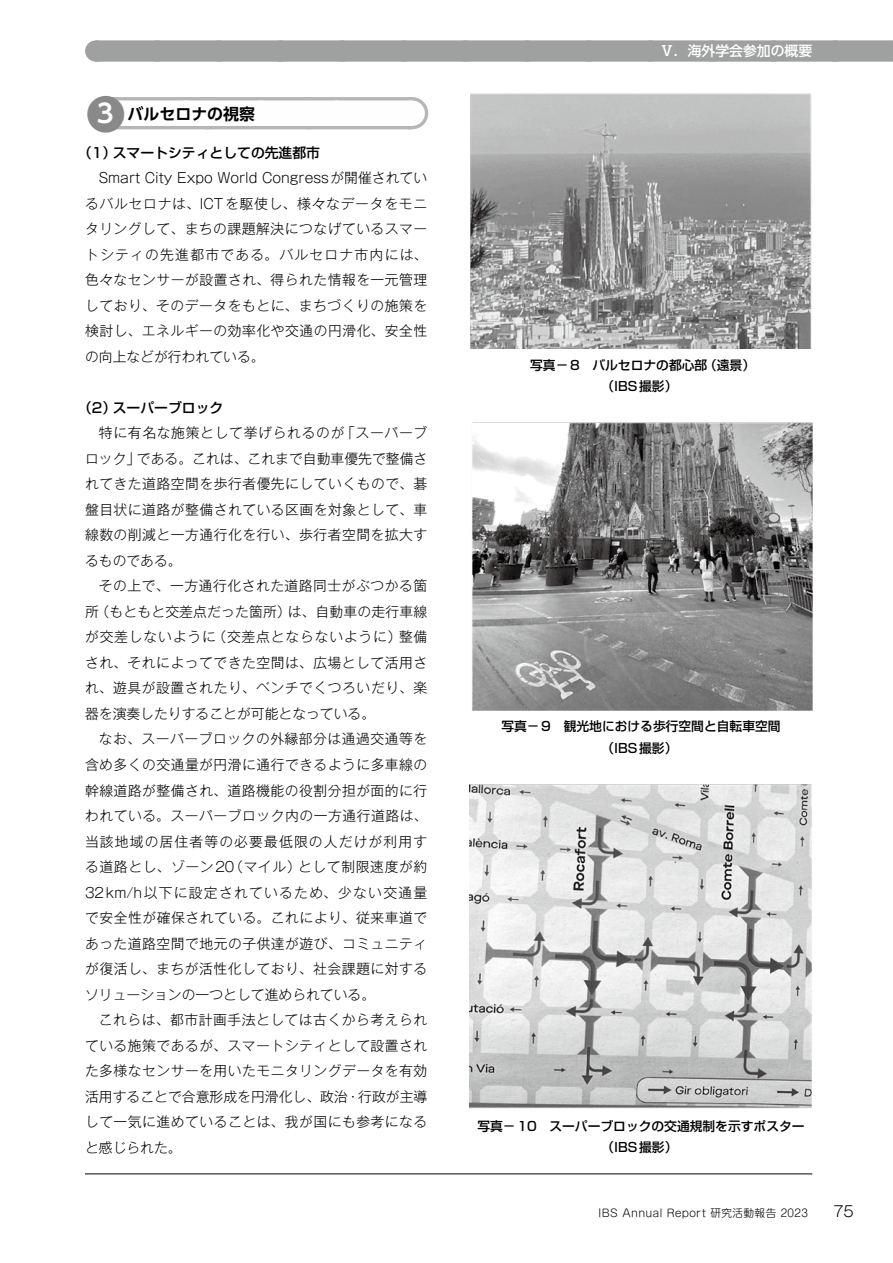
<style>
.page{position:relative;width:893px;height:1263px;background:#fff}
.page>*{position:absolute;margin:0;border:0;box-sizing:border-box;transform-origin:0 0}
.t1{font:700 15.9px "UD Shin Go Pro De";color:#000}
.t2{font:300 14.85px "Gothic MB101 Pro";color:#000}
.t3{font:300 13.8px/25.5px "Gothic MB101 Pro";letter-spacing:.035em;color:#000;text-align:justify}
.t4{font:500 13.8px "Shin Go Pro";color:#000}
.t5{font:500 13.8px "UD Shin Go Pro";color:#fff}
.t6{font:500 12.75px/21.3px "Shin Go Pro";color:#000;text-align:center}
.t7{font:300 10.65px "Shin M Go Pro";letter-spacing:.04em;color:#000}
.s1{font-size:41.4px;color:#898989}
.s2{font-size:25.5px;color:#fff}
</style>
<div class="page">
<hr style="left:85px;top:1174px;width:727px;height:1px;background:#000">
<div style="left:96px;top:40px;width:797px;height:22px;background:#9fa0a0"></div>
<svg style="left:157px;top:40px;width:707px;height:22px"></svg>
<svg style="left:106px;top:97px;width:305px;height:32px"></svg>
<hr style="left:105px;top:97px;width:1px;height:32px;background:#b5b6b6">
<hr style="left:411px;top:97px;width:1px;height:32px;background:#b5b6b6">
<div style="left:111px;top:100px;width:300px;height:26px;background:#fefefe"></div>
<svg style="left:186px;top:97px;width:188px;height:32px"></svg>
<svg style="left:411px;top:100px;width:1px;height:26px"></svg>
<img style="left:470px;top:94px;width:342px;height:255px">
<img style="left:472px;top:422px;width:340px;height:288px">
<img style="left:470px;top:784px;width:342px;height:325px">
<p class="t1" style="left:85px;top:101px;width:172px"><span class="s1">●</span><span class="s2">3</span> バルセロナの視察</p>
<p class="t4" style="left:78px;top:141px;width:243px">（1）スマートシティとしての先進都市</p>
<p class="t3" style="left:85px;top:163px;width:344px;text-indent:14px">Smart City Expo World Congressが開催されているバルセロナは、ICTを駆使し、様々なデータをモニタリングして、まちの課題解決につなげているスマートシティの先進都市である。バルセロナ市内には、色々なセンサーが設置され、得られた情報を一元管理しており、そのデータをもとに、まちづくりの施策を検討し、エネルギーの効率化や交通の円滑化、安全性の向上などが行われている。</p>
<p class="t4" style="left:78px;top:396px;width:147px">（2）スーパーブロック</p>
<p class="t3" style="left:85px;top:418px;width:344px;text-indent:14px">特に有名な施策として挙げられるのが「スーパーブロック」である。これは、これまで自動車優先で整備されてきた道路空間を歩行者優先にしていくもので、碁盤目状に道路が整備されている区画を対象として、車線数の削減と一方通行化を行い、歩行者空間を拡大するものである。</p>
<p class="t3" style="left:85px;top:571px;width:344px;text-indent:14px">その上で、一方通行化された道路同士がぶつかる箇所（もともと交差点だった箇所）は、自動車の走行車線が交差しないように（交差点とならないように）整備され、それによってできた空間は、広場として活用され、遊具が設置されたり、ベンチでくつろいだり、楽器を演奏したりすることが可能となっている。</p>
<p class="t3" style="left:85px;top:724px;width:344px;text-indent:14px">なお、スーパーブロックの外縁部分は通過交通等を含め多くの交通量が円滑に通行できるように多車線の幹線道路が整備され、道路機能の役割分担が面的に行われている。スーパーブロック内の一方通行道路は、当該地域の居住者等の必要最低限の人だけが利用する道路とし、ゾーン20（マイル）として制限速度が約32km/h以下に設定されているため、少ない交通量で安全性が確保されている。これにより、従来車道であった道路空間で地元の子供達が遊び、コミュニティが復活し、まちが活性化しており、社会課題に対するソリューションの一つとして進められている。</p>
<p class="t3" style="left:85px;top:1005px;width:344px;text-indent:14px">これらは、都市計画手法としては古くから考えられている施策であるが、スマートシティとして設置された多様なセンサーを用いたモニタリングデータを有効活用することで合意形成を円滑化し、政治・行政が主導して一気に進めていることは、我が国にも参考になると感じられた。</p>
<p class="t5" style="left:660px;top:40px;width:154px">Ⅴ．海外学会参加の概要</p>
<p class="t6" style="left:530px;top:353px;width:226px">写真－8　バルセロナの都心部（遠景）（IBS撮影）</p>
<p class="t6" style="left:501px;top:714px;width:281px">写真－9　観光地における歩行空間と自転車空間（IBS撮影）</p>
<p class="t6" style="left:477px;top:1114px;width:329px">写真－10　スーパーブロックの交通規制を示すポスター（IBS撮影）</p>
<p class="t7" style="left:599px;top:1204px;width:211px">IBS Annual Report 研究活動報告 2023</p>
<p class="t2" style="left:833px;top:1198px;width:22px">75</p>
</div>
